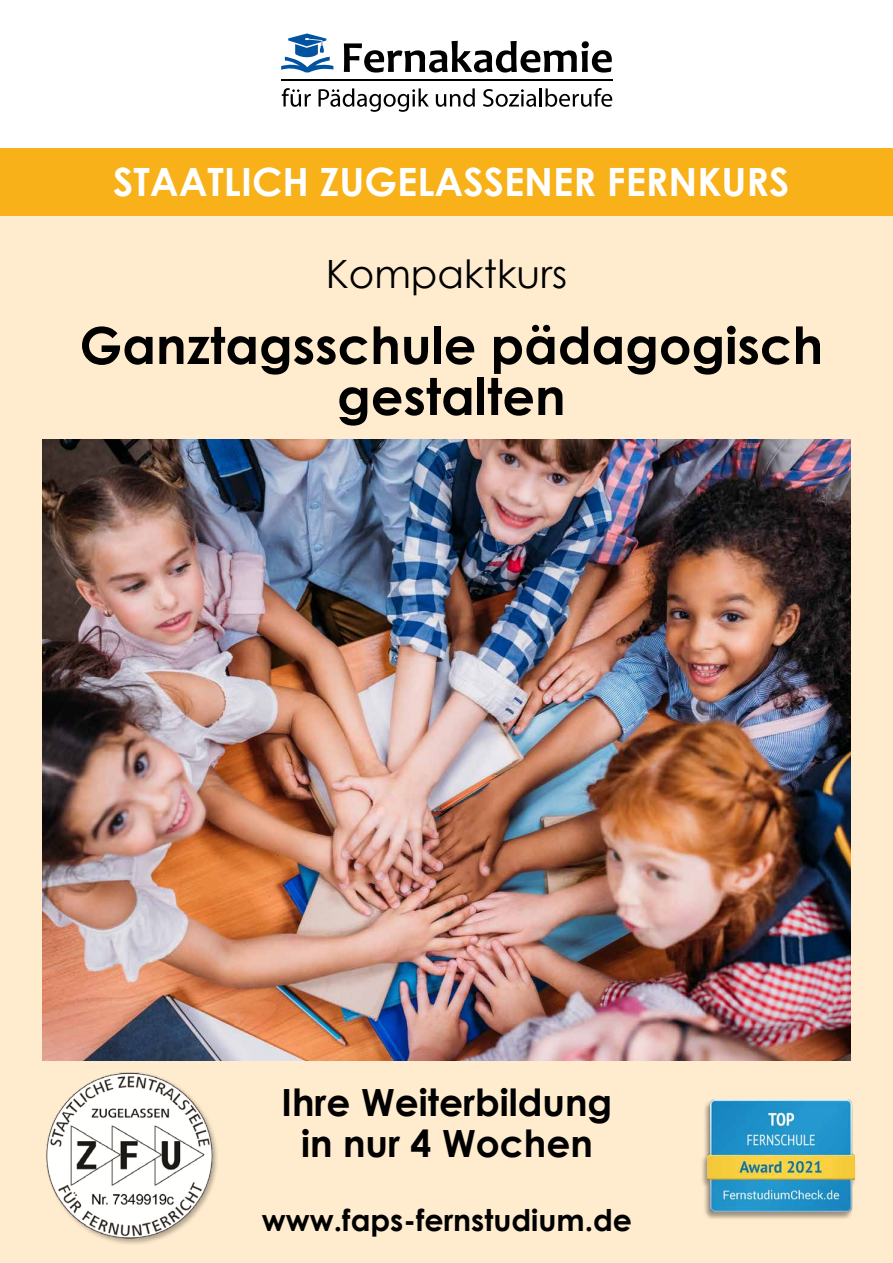
<style>
.page{position:relative;width:893px;height:1263px;background:#fff}
.page>*{position:absolute;margin:0;border:0;box-sizing:border-box;transform-origin:0 0}
.t1{font:700 51px/51px "Century Gothic";color:#000;text-align:center}
.t2{font:700 39px "Century Gothic";color:#fff}
.t3{font:39px "Century Gothic";color:#000}
.t4{font:700 37.5px/40.5px "Century Gothic";color:#000;text-align:center}
.t5{font:700 30px "Century Gothic";color:#000}
</style>
<div class="page">
<div style="left:0;top:148px;width:893px;height:1115px;background:#ffecce"></div>
<img style="left:42px;top:440px;width:808px;height:621px">
<hr style="left:281px;top:79px;width:332px;height:2px;background:#000">
<svg style="left:281px;top:34px;width:52px;height:38px"></svg>
<svg style="left:282px;top:88px;width:29px;height:19px"></svg>
<svg style="left:319px;top:88px;width:110px;height:24px"></svg>
<svg style="left:436px;top:88px;width:39px;height:19px"></svg>
<svg style="left:483px;top:89px;width:53px;height:18px"></svg>
<hr style="left:539px;top:88px;width:3px;height:18px;background:#000">
<svg style="left:545px;top:88px;width:67px;height:19px"></svg>
<svg style="left:344px;top:41px;width:268px;height:32px"></svg>
<div style="left:45px;top:1071px;width:174px;height:174px;background:#000;opacity:.3"></div>
<img style="left:45px;top:1072px;width:169px;height:168px">
<div style="left:0;top:149px;width:893px;height:67px;background:#f8b119"></div>
<div style="left:700px;top:1099px;width:156px;height:121px;background:#000;opacity:.4"></div>
<img style="left:707px;top:1100px;width:147px;height:111px">
<p class="t2" style="left:113px;top:153px;width:675px">Staatlich zugelassener Fernkurs</p>
<p class="t3" style="left:326px;top:247px;width:243px">Kompaktkurs</p>
<p class="t1" style="left:79px;top:318px;width:745px">Ganztagsschule pädagogisch gestalten</p>
<p class="t4" style="left:282px;top:1080px;width:332px">Ihre Weiterbildung in nur 4 Wochen</p>
<p class="t5" style="left:262px;top:1197px;width:372px">www.faps-fernstudium.de</p>
</div>
